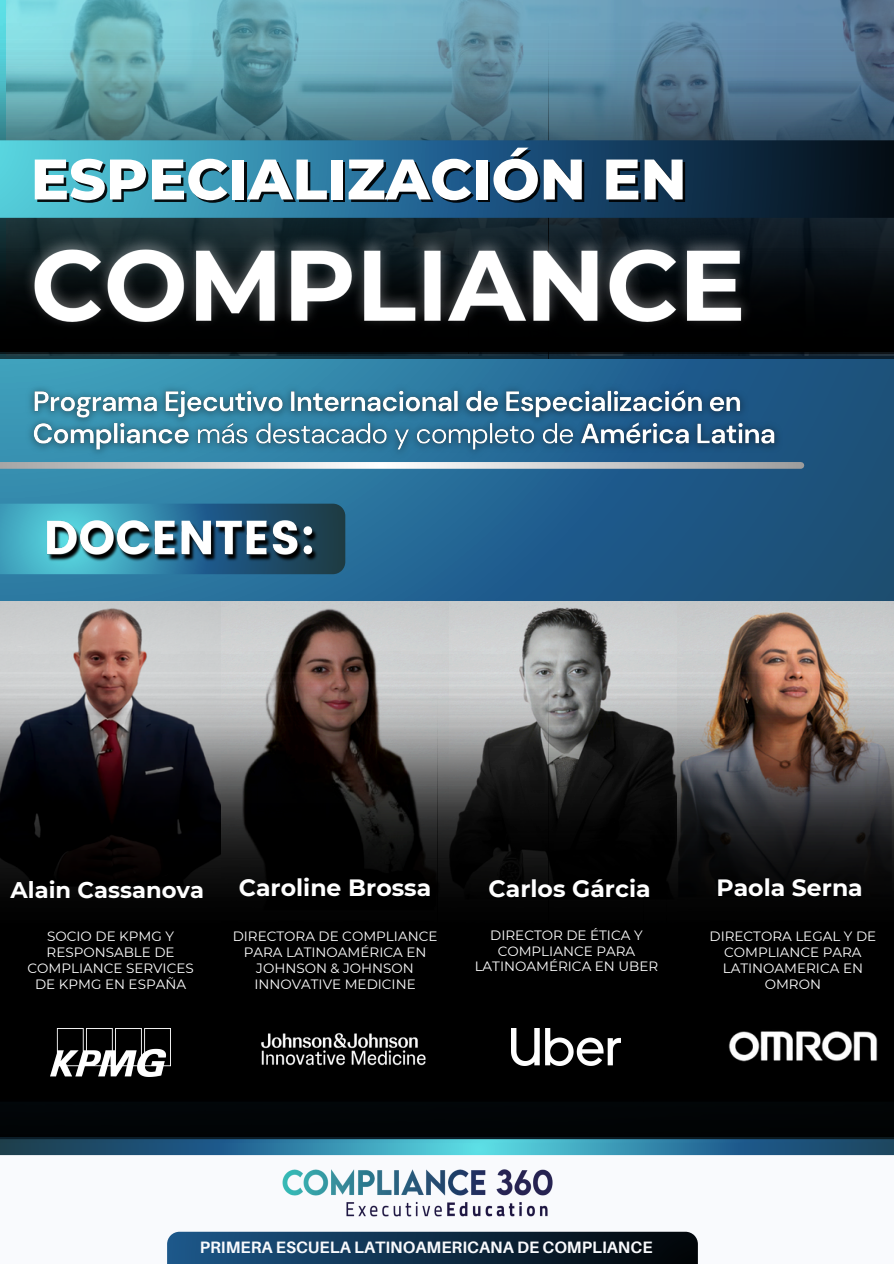
<style>
.page{position:relative;width:894px;height:1264px;background:#fff}
.page>*{position:absolute;margin:0;border:0;box-sizing:border-box;transform-origin:0 0}
.t1{font:800 57px "Montserrat";color:#fff}
.t2{font:700 23.55px "Montserrat";color:#fff}
.t3{font:700 22.65px "Montserrat";color:#fff}
.t4{font:700 16.5px "Aileron";color:#f9fafd}
.t5{font:13.5px/15.8px "Montserrat";color:#fff;text-align:center}
</style>
<div class="page">
<svg style="left:0;top:0;width:893px;height:601px;background:#266790"></svg>
<img style="left:0;top:601px;width:677px;height:50px">
<img style="left:677px;top:601px;width:216px;height:50px">
<div style="left:0;top:1090px;width:893px;height:49px;background:#010406"></div>
<div style="left:637px;top:1090px;width:256px;height:46px;background:#010405"></div>
<img style="left:0;top:660px;width:893px;height:430px">
<img style="left:548px;top:651px;width:345px;height:430px">
<div style="left:0;top:1147px;width:893px;height:116px;background:#f9fafd"></div>
<div style="left:167px;top:1231px;width:530px;height:32px;background:linear-gradient(to right,#1d588a,#010304)"></div>
<svg style="left:0;top:1139px;width:893px;height:17px;background:#3a819e"></svg>
<img style="left:282px;top:1169px;width:271px;height:48px">
<img style="left:51px;top:1028px;width:119px;height:48px">
<img style="left:511px;top:1028px;width:109px;height:37px">
<img style="left:257px;top:1004px;width:171px;height:90px">
<img style="left:728px;top:972px;width:149px;height:148px">
<img style="left:7px;top:0;width:886px;height:24px">
<img style="left:0;top:31px;width:893px;height:327px">
<img style="left:548px;top:24px;width:345px;height:224px">
<img style="left:0;top:250px;width:893px;height:103px">
<img style="left:468px;top:248px;width:425px;height:103px">
<svg style="left:0;top:140px;width:893px;height:78px;background:#266583"></svg>
<img style="left:15px;top:225px;width:746px;height:122px">
<svg style="left:0;top:462px;width:800px;height:7px;background:#c7cbcd"></svg>
<img style="left:22px;top:376px;width:766px;height:88px">
<svg style="left:0;top:503px;width:345px;height:71px;background:#38879a"></svg>
<img style="left:44px;top:501px;width:277px;height:78px">
<p class="t1" style="left:31px;top:144px;width:657px">ESPECIALIZACIÓN EN</p>
<p class="t3" style="left:11px;top:875px;width:195px">Alain Cassanova</p>
<p class="t2" style="left:239px;top:873px;width:194px">Caroline Brossa</p>
<p class="t2" style="left:488px;top:874px;width:163px">Carlos Gárcia</p>
<p class="t2" style="left:716px;top:873px;width:148px">Paola Serna</p>
<p class="t5" style="left:27px;top:928px;width:168px">SOCIO DE KPMG Y<br>RESPONSABLE DE<br>COMPLIANCE SERVICES<br>DE KPMG EN ESPAÑA</p>
<p class="t5" style="left:233px;top:928px;width:206px">DIRECTORA DE COMPLIANCE<br>PARA LATINOAMÉRICA EN<br>JOHNSON &amp; JOHNSON<br>INNOVATIVE MEDICINE</p>
<p class="t5" style="left:474px;top:927px;width:185px">DIRECTOR DE ÉTICA Y<br>COMPLIANCE PARA<br>LATINOAMÉRICA EN UBER</p>
<h2 class="t5" style="left:709px;top:928px;width:168px">DIRECTORA LEGAL Y DE<br>COMPLIANCE PARA<br>LATINOAMERICA EN<br>OMRON</h2>
<p class="t4" style="left:200px;top:1236px;width:454px">PRIMERA ESCUELA LATINOAMERICANA DE COMPLIANCE</p>
</div>
